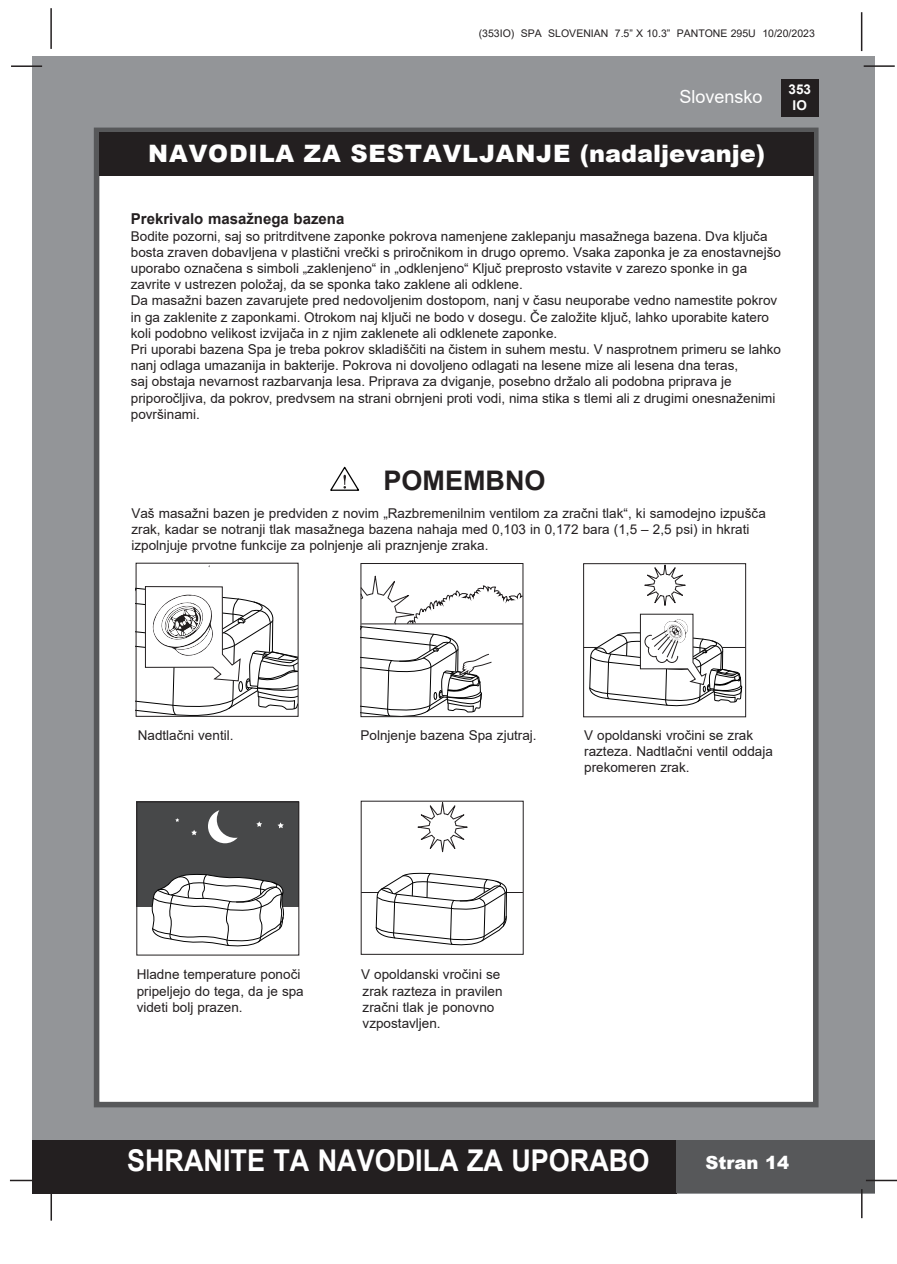
<style>
.page{position:relative;width:897px;height:1264px;background:#fff}
.page>*{position:absolute;margin:0;border:0;box-sizing:border-box;transform-origin:0 0}
.t1{font:700 30px "Arial";color:#fff;scale:.9 1}
.t2{font:700 27px "Arial";color:#231f20}
.t3{font:900 24px "Arial";letter-spacing:.035em;color:#fff}
.t4{font:18px "Arial";color:#fff}
.t5{font:900 18px "Arial";color:#fff}
.t6{font:700 15px "Arial";color:#231f20}
.t7{font:13.5px/16.2px "Arial";color:#231f20}
.t8{font:700 13.5px/16.2px "Arial";color:#fff;text-align:center}
.t9{font:10.5px "Arial";color:#231f20}
</style>
<div class="page">
<div style="left:33px;top:56px;width:842px;height:1137px;background:#939598"></div>
<div style="left:780px;top:79px;width:38px;height:38px;background:#231f20"></div>
<hr style="left:863px;top:65px;width:31px;height:2px;background:#231f20">
<hr style="left:50px;top:8px;width:2px;height:41px;background:#231f20">
<hr style="left:860px;top:12px;width:2px;height:39px;background:#231f20">
<div style="left:33px;top:1140px;width:644px;height:53px;background:#231f20"></div>
<div style="left:676px;top:1140px;width:199px;height:53px;background:#57585a"></div>
<hr style="left:865px;top:1179px;width:31px;height:2px;background:#231f20">
<hr style="left:860px;top:1189px;width:2px;height:29px;background:#231f20">
<hr style="left:50px;top:1190px;width:2px;height:30px;background:#231f20">
<hr style="left:10px;top:1179px;width:31px;height:2px;background:#231f20">
<hr style="left:11px;top:65px;width:31px;height:2px;background:#231f20">
<div style="left:94px;top:128px;width:724px;height:979px;background:#fff;border:6px solid #57585a"></div>
<div style="left:99px;top:132px;width:714px;height:44px;background:#231f20"></div>
<svg style="left:330px;top:467px;width:29px;height:24px"></svg>
<svg style="left:136px;top:586px;width:162px;height:130px"></svg>
<svg style="left:360px;top:575px;width:163px;height:143px"></svg>
<div style="left:360px;top:563px;width:163px;height:154px;border:1px solid #231f20"></div>
<svg style="left:585px;top:565px;width:158px;height:142px"></svg>
<div style="left:583px;top:563px;width:162px;height:154px;border:1px solid #231f20"></div>
<div style="left:136px;top:801px;width:163px;height:105px;background:#474849"></div>
<svg style="left:208px;top:810px;width:30px;height:33px"></svg>
<svg style="left:191px;top:830px;width:6px;height:5px"></svg>
<svg style="left:256px;top:821px;width:6px;height:6px"></svg>
<svg style="left:277px;top:822px;width:7px;height:6px"></svg>
<svg style="left:151px;top:874px;width:134px;height:72px"></svg>
<div style="left:136px;top:801px;width:163px;height:154px;border:1px solid #231f20"></div>
<svg style="left:361px;top:800px;width:162px;height:155px"></svg>
<p class="t9" style="left:478px;top:26px;width:337px">(353IO) SPA SLOVENIAN 7.5” X 10.3” PANTONE 295U 10/20/2023</p>
<h3 class="t4" style="left:679px;top:84px;width:85px">Slovensko</h3>
<p class="t3" style="left:148px;top:136px;width:618px">NAVODILA ZA SESTAVLJANJE (nadaljevanje)</p>
<p class="t8" style="left:788px;top:81px;width:24px">353<br>IO</p>
<p class="t6" style="left:131px;top:208px;width:215px">Prekrivalo masažnega bazena</p>
<p class="t7" style="left:131px;top:228px;width:651px">Bodite pozorni, saj so pritrditvene zaponke pokrova namenjene zaklepanju masažnega bazena. Dva ključa bosta zraven dobavljena v plastični vrečki s priročnikom in drugo opremo. Vsaka zaponka je za enostavnejšo uporabo označena s simboli „zaklenjeno“ in „odklenjeno“ Ključ preprosto vstavite v zarezo sponke in ga zavrite v ustrezen položaj, da se sponka tako zaklene ali odklene.</p>
<p class="t7" style="left:131px;top:292px;width:648px">Da masažni bazen zavarujete pred nedovoljenim dostopom, nanj v času neuporabe vedno namestite pokrov in ga zaklenite z zaponkami. Otrokom naj ključi ne bodo v dosegu. Če založite ključ, lahko uporabite katero koli podobno velikost izvijača in z njim zaklenete ali odklenete zaponke.</p>
<p class="t7" style="left:131px;top:341px;width:651px">Pri uporabi bazena Spa je treba pokrov skladiščiti na čistem in suhem mestu. V nasprotnem primeru se lahko</p>
<p class="t7" style="left:131px;top:357px;width:646px">nanj odlaga umazanija in bakterije. Pokrova ni dovoljeno odlagati na lesene mize ali lesena dna teras,<br>saj obstaja nevarnost razbarvanja lesa. Priprava za dviganje, posebno držalo ali podobna priprava je priporočljiva, da pokrov, predvsem na strani obrnjeni proti vodi, nima stika s tlemi ali z drugimi onesnaženimi površinami.</p>
<p class="t2" style="left:383px;top:461px;width:163px">POMEMBNO</p>
<p class="t7" style="left:131px;top:505px;width:636px">Vaš masažni bazen je predviden z novim „Razbremenilnim ventilom za zračni tlak“, ki samodejno izpušča</p>
<p class="t7" style="left:131px;top:521px;width:619px">zrak, kadar se notranji tlak masažnega bazena nahaja med 0,103 in 0,172 bara (1,5 – 2,5 psi) in hkrati</p>
<p class="t7" style="left:131px;top:537px;width:358px">izpolnjuje prvotne funkcije za polnjenje ali praznjenje zraka.</p>
<p class="t7" style="left:138px;top:727px;width:97px">Nadtlačni ventil.</p>
<p class="t7" style="left:360px;top:727px;width:177px">Polnjenje bazena Spa zjutraj.</p>
<p class="t7" style="left:584px;top:727px;width:170px">V opoldanski vročini se zrak</p>
<p class="t7" style="left:584px;top:743px;width:190px">razteza. Nadtlačni ventil oddaja</p>
<p class="t7" style="left:584px;top:759px;width:107px">prekomeren zrak.</p>
<p class="t7" style="left:137px;top:966px;width:165px">Hladne temperature ponoči</p>
<p class="t7" style="left:137px;top:982px;width:168px">pripeljejo do tega, da je spa</p>
<p class="t7" style="left:137px;top:999px;width:107px">videti bolj prazen.</p>
<p class="t7" style="left:361px;top:966px;width:143px">V opoldanski vročini se zrak razteza in pravilen zračni tlak je ponovno vzpostavljen.</p>
<h1 class="t1" style="left:127px;top:1139px;width:582px">SHRANITE TA NAVODILA ZA UPORABO</h1>
<h3 class="t5" style="left:705px;top:1149px;width:85px">Stran 14</h3>
</div>
